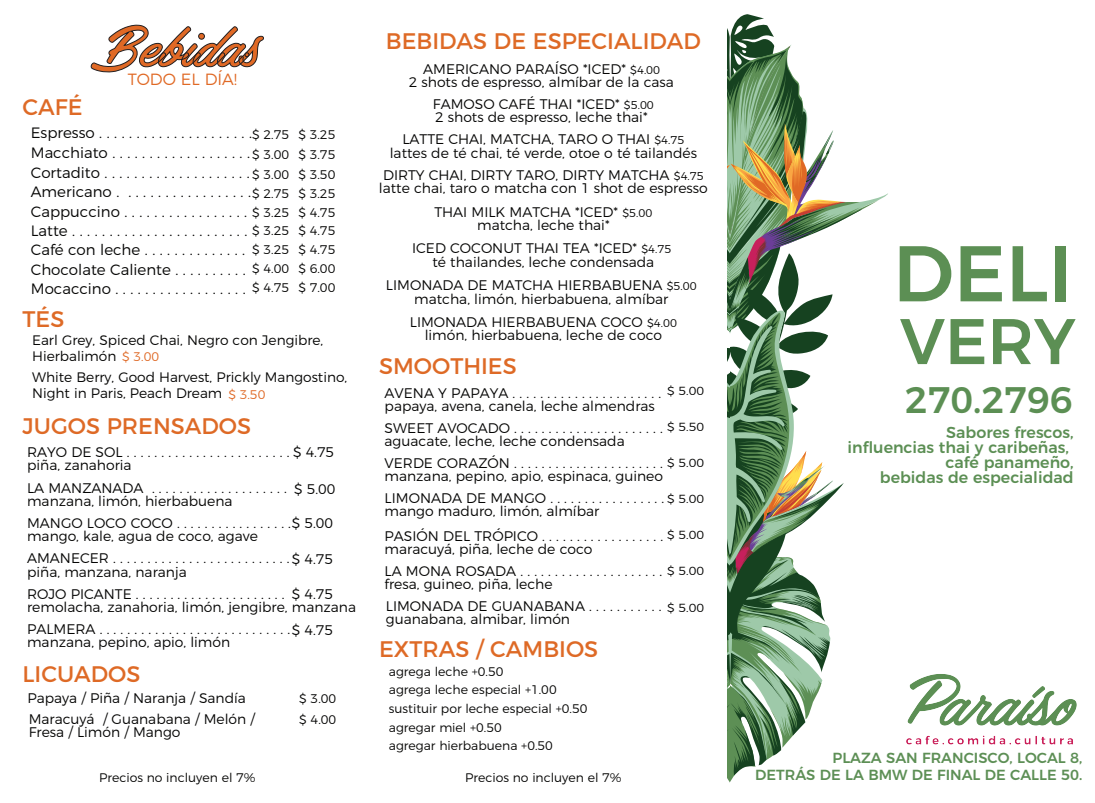
<style>
.page{position:relative;width:1095px;height:803px;background:#fff}
.page>*{position:absolute;margin:0;border:0;box-sizing:border-box;transform-origin:0 0}
.t1{font:500 78.75px "Montserrat";color:#5c8f54}
.t2{font:66.12px "Haydon Brush PERSONALUSE";color:#e06925}
.t3{font:500 64.25px "Montserrat";color:#5c8f54}
.t4{font:500 36.88px "Montserrat";color:#5c8f54}
.t5{font:22.5px "Montserrat";color:#de6a26}
.t6{font:300 16.25px "Montserrat";color:#e06925}
.t7{font:500 15.88px/15px "Montserrat";color:#5c8f54;text-align:right}
.t8{font:300 15px/19.5px "Montserrat";color:#050504;text-align:justify}
.t9{font:500 14.62px/16.2px "Montserrat";color:#5d8f55;text-align:right}
.t10{font:300 13.88px/13.2px "Montserrat";color:#050504}
.t11{font:300 13.75px "Montserrat";color:#050504}
.t12{font:300 12.5px "Montserrat";color:#050504}
.t13{font:300 12.38px/18.6px "Montserrat";color:#050504}
.t14{font:300 11.75px "Montserrat";color:#050504;scale:1.07 1}
.s1{font-size:12.5px}
.s2{font-size:12.5px;color:#df6926}
.s3{font-size:11.25px}
</style>
<div class="page">
<img style="left:906px;top:674px;width:171px;height:71px">
<svg style="left:728px;top:14px;width:160px;height:769px"></svg>
<svg style="left:91px;top:24px;width:173px;height:48px"></svg>
<h2 class="t2" style="left:91px;top:12px;width:174px">Bebidas</h2>
<p class="t6" style="left:128px;top:67px;width:111px">TODO EL DÍA!</p>
<h3 class="t5" style="left:23px;top:89px;width:61px">CAFÉ</h3>
<p class="t8" style="left:31px;top:121px;width:306px">Espresso . . . . . . . . . . . . . . . . . . . . .<sub>$</sub> <sub>2.75</sub> <sub>$</sub> <sub>3.25<br></sub>Macchiato . . . . . . . . . . . . . . . . . . . <sub>$</sub> <sub>3.00</sub> <sub>$</sub> <sub>3.75<br></sub>Cortadito . . . . . . . . . . . . . . . . . . . . <span class="s1">$ 3.00 $ 3.50<br></span>Americano . . . . . . . . . . . . . . . . . .<span class="s1">$ 2.75 $ 3.25<br></span>Cappuccino . . . . . . . . . . . . . . . . . <span class="s1">$ 3.25 $ 4.75<br></span>Latte . . . . . . . . . . . . . . . . . . . . . . . . <span class="s1">$ 3.25 $ 4.75<br></span>Café con leche . . . . . . . . . . . . . . <span class="s1">$ 3.25 $ 4.75<br></span>Chocolate Caliente . . . . . . . . . . <span class="s1">$ 4.00 $ 6.00<br></span>Mocaccino . . . . . . . . . . . . . . . . . . <span class="s1">$ 4.75 $ 7.00</span></p>
<h3 class="t5" style="left:23px;top:300px;width:43px">TÉS</h3>
<p class="t11" style="left:32px;top:329px;width:293px">Earl Grey, Spiced Chai, Negro con Jengibre,</p>
<p class="t11" style="left:32px;top:367px;width:317px">White Berry, Good Harvest, Prickly Mangostino,</p>
<p class="t11" style="left:32px;top:345px;width:129px">Hierbalimón <span class="s2">$ 3.00</span></p>
<p class="t11" style="left:32px;top:382px;width:235px">Night in Paris, Peach Dream <sub>$</sub> <sub>3.50</sub></p>
<h3 class="t5" style="left:23px;top:408px;width:230px">JUGOS PRENSADOS</h3>
<p class="t10" style="left:27px;top:444px;width:309px">RAYO DE SOL . . . . . . . . . . . . . . . . . . . . . . . . $ 4.75 piña, zanahoria</p>
<p class="t10" style="left:27px;top:480px;width:261px">LA MANZANADA . . . . . . . . . . . . . . . . . . . . manzana, limón, hierbabuena</p>
<p class="t10" style="left:294px;top:481px;width:43px">$ 5.00</p>
<p class="t10" style="left:27px;top:515px;width:307px">MANGO LOCO COCO . . . . . . . . . . . . . . . . .$ 5.00 mango, kale, agua de coco, agave</p>
<p class="t10" style="left:27px;top:550px;width:307px">AMANECER . . . . . . . . . . . . . . . . . . . . . . . . . . $ 4.75 piña, manzana, naranja</p>
<p class="t10" style="left:27px;top:586px;width:331px">ROJO PICANTE . . . . . . . . . . . . . . . . . . . . . . remolacha, zanahoria, limón, jengibre, manzana</p>
<p class="t10" style="left:292px;top:586px;width:43px">$ 4.75</p>
<p class="t10" style="left:27px;top:621px;width:307px">PALMERA . . . . . . . . . . . . . . . . . . . . . . . . . . . .$ 4.75 manzana, pepino, apio, limón</p>
<h3 class="t5" style="left:23px;top:655px;width:119px">LICUADOS</h3>
<p class="t10" style="left:28px;top:690px;width:220px">Papaya / Piña / Naranja / Sandía</p>
<p class="t12" style="left:299px;top:689px;width:39px">$ 3.00</p>
<p class="t10" style="left:29px;top:710px;width:228px">Maracuyá / Guanabana / Melón /<br>Fresa / Limón / Mango</p>
<p class="t12" style="left:299px;top:710px;width:39px">$ 4.00</p>
<h3 class="t5" style="left:386px;top:23px;width:317px">BEBIDAS DE ESPECIALIDAD</h3>
<p class="t10" style="left:409px;top:61px;width:267px;text-align:center">AMERICANO PARAÍSO *ICED* <span class="s3">$4.00<br></span>2 shots de espresso, almíbar de la casa</p>
<p class="t10" style="left:433px;top:96px;width:223px">FAMOSO CAFÉ THAI *ICED* <span class="s3">$5.00<br></span>2 shots de espresso, leche thai*</p>
<p class="t10" style="left:390px;top:132px;width:309px;text-align:center">LATTE CHAI, MATCHA, TARO O THAI <span class="s3">$4.75 </span>lattes de té chai, té verde, otoe o té tailandés</p>
<p class="t10" style="left:379px;top:167px;width:330px">DIRTY CHAI, DIRTY TARO, DIRTY MATCHA <span class="s3">$4.75 </span>latte chai, taro o matcha con 1 shot de espresso</p>
<p class="t10" style="left:434px;top:204px;width:219px;text-align:center">THAI MILK MATCHA *ICED* <span class="s3">$5.00 </span>matcha, leche thai*</p>
<p class="t10" style="left:412px;top:241px;width:261px;text-align:center">ICED COCONUT THAI TEA *ICED* <span class="s3">$4.75 </span>té thailandes, leche condensada</p>
<p class="t10" style="left:386px;top:277px;width:312px;text-align:center">LIMONADA DE MATCHA HIERBABUENA <span class="s3">$5.00 </span>matcha, limón, hierbabuena, almíbar</p>
<p class="t10" style="left:410px;top:314px;width:269px;text-align:center">LIMONADA HIERBABUENA COCO <span class="s3">$4.00 </span>limón, hierbabuena, leche de coco</p>
<h3 class="t5" style="left:379px;top:348px;width:139px">SMOOTHIES</h3>
<p class="t10" style="left:385px;top:385px;width:278px">AVENA Y PAPAYA . . . . . . . . . . . . . . . . . . . . . . papaya, avena, canela, leche almendras</p>
<p class="t14" style="left:667px;top:382px;width:36px">$ 5.00</p>
<p class="t10" style="left:385px;top:420px;width:280px">SWEET AVOCADO . . . . . . . . . . . . . . . . . . . . . . aguacate, leche, leche condensada</p>
<p class="t14" style="left:667px;top:418px;width:36px">$ 5.50</p>
<p class="t10" style="left:385px;top:455px;width:280px">VERDE CORAZÓN . . . . . . . . . . . . . . . . . . . . . . manzana, pepino, apio, espinaca, guineo</p>
<p class="t14" style="left:667px;top:454px;width:36px">$ 5.00</p>
<p class="t10" style="left:385px;top:490px;width:281px">LIMONADA DE MANGO . . . . . . . . . . . . . . . . . mango maduro, limón, almíbar</p>
<p class="t14" style="left:667px;top:490px;width:36px">$ 5.00</p>
<p class="t10" style="left:385px;top:527px;width:280px">PASIÓN DEL TRÓPICO . . . . . . . . . . . . . . . . . . maracuyá, piña, leche de coco</p>
<p class="t14" style="left:667px;top:526px;width:36px">$ 5.00</p>
<p class="t10" style="left:385px;top:562px;width:279px">LA MONA ROSADA . . . . . . . . . . . . . . . . . . . . . fresa, guineo, piña, leche</p>
<p class="t14" style="left:667px;top:562px;width:36px">$ 5.00</p>
<p class="t10" style="left:386px;top:598px;width:277px">LIMONADA DE GUANABANA . . . . . . . . . . . guanabana, almibar, limón</p>
<p class="t14" style="left:667px;top:598px;width:36px">$ 5.00</p>
<h3 class="t5" style="left:379px;top:631px;width:221px">EXTRAS / CAMBIOS</h3>
<p class="t13" style="left:389px;top:661px;width:169px">agrega leche +0.50<br>agrega leche especial +1.00</p>
<p class="t13" style="left:389px;top:717px;width:114px">agregar miel +0.50</p>
<p class="t13" style="left:389px;top:698px;width:200px">sustituir por leche especial +0.50</p>
<p class="t13" style="left:389px;top:735px;width:165px">agregar hierbabuena +0.50</p>
<p class="t13" style="left:99px;top:766px;width:158px">Precios no incluyen el 7%</p>
<p class="t13" style="left:465px;top:766px;width:158px">Precios no incluyen el 7%</p>
<h1 class="t1" style="left:893px;top:210px;width:181px">DELI</h1>
<h3 class="t3" style="left:900px;top:289px;width:177px">VERY</h3>
<h3 class="t4" style="left:905px;top:370px;width:169px">270.2796</h3>
<p class="t7" style="left:847px;top:423px;width:228px">Sabores frescos,<br>influencias thai y caribeñas, café panameño,<br>bebidas de especialidad</p>
<p class="t9" style="left:755px;top:748px;width:329px">PLAZA SAN FRANCISCO, LOCAL 8,<br>DETRÁS DE LA BMW DE FINAL DE CALLE 50.</p>
</div>
